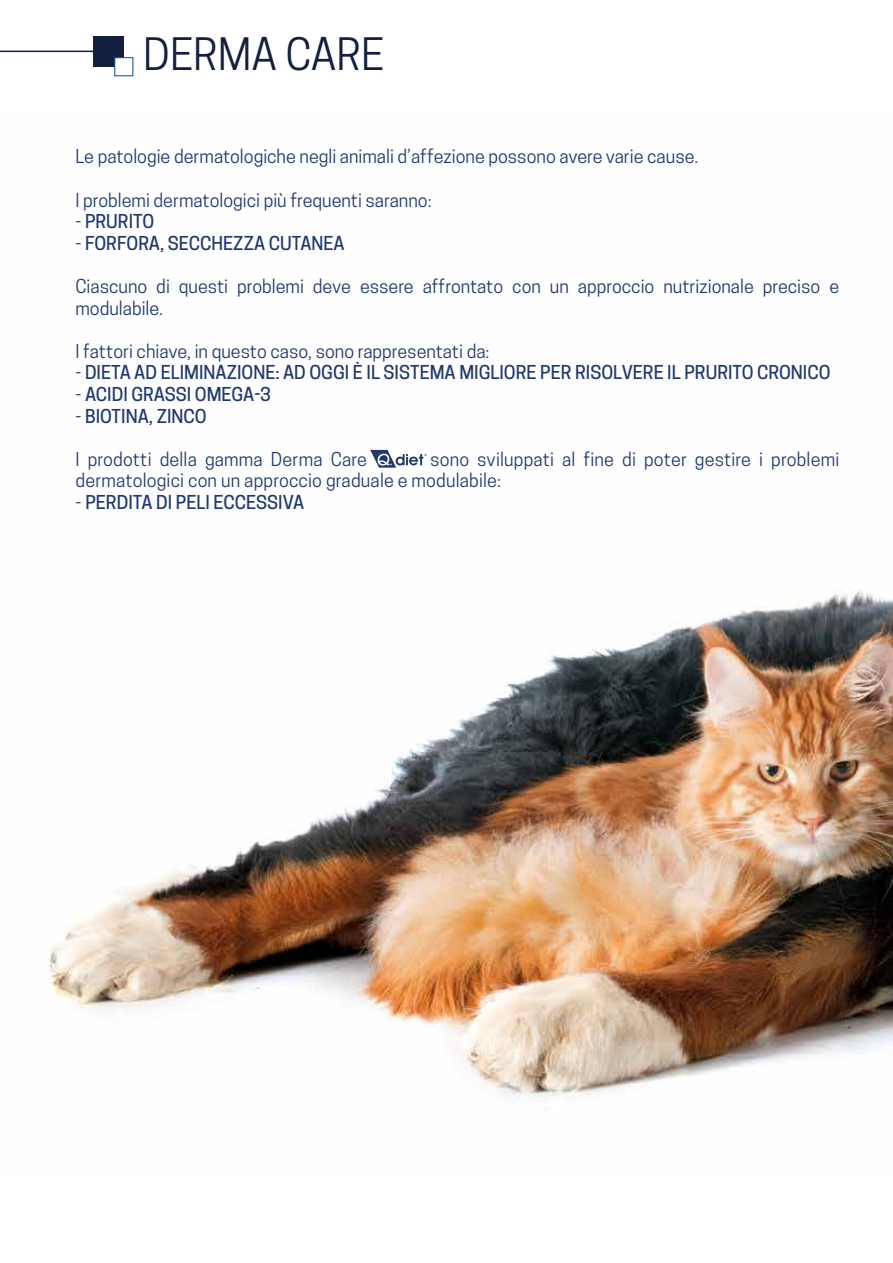
<style>
.page{position:relative;width:893px;height:1263px;background:#fff}
.page>*{position:absolute;margin:0;border:0;box-sizing:border-box;transform-origin:0 0}
.t1{font:42px "Cooper Hewitt";color:#131e41}
.t2{font:18px/21.6px "Cooper Hewitt";color:#213871}
.t3{font:500 18px "Cooper Hewitt";color:#213871}
.s1{font-weight:400}
</style>
<div class="page">
<hr style="left:0;top:51px;width:108px;height:1px;background:#131e41">
<div style="left:93px;top:36px;width:31px;height:31px;background:#131e41"></div>
<div style="left:114px;top:57px;width:19px;height:19px;background:#fff;border:1px solid #005086"></div>
<img style="left:38px;top:590px;width:855px;height:508px">
<svg style="left:370px;top:450px;width:57px;height:18px"></svg>
<h1 class="t1" style="left:143px;top:29px;width:242px">DERMA CARE</h1>
<p class="t2" style="left:75px;top:146px;width:624px">Le patologie dermatologiche negli animali d’affezione possono avere varie cause.</p>
<p class="t2" style="left:75px;top:189px;width:358px">I problemi dermatologici più frequenti saranno:</p>
<p class="t3" style="left:75px;top:211px;width:80px"><span class="s1">-</span> PRURITO</p>
<p class="t3" style="left:75px;top:232px;width:271px"><span class="s1">-</span> FORFORA, SECCHEZZA CUTANEA</p>
<p class="t2" style="left:75px;top:275px;width:765px">Ciascuno di questi problemi deve essere affrontato con un approccio nutrizionale preciso e modulabile.</p>
<p class="t2" style="left:75px;top:340px;width:415px">I fattori chiave, in questo caso, sono rappresentati da:</p>
<p class="t3" style="left:75px;top:362px;width:757px"><span class="s1">-</span> DIETA AD ELIMINAZIONE: AD OGGI È IL SISTEMA MIGLIORE PER RISOLVERE IL PRURITO CRONICO</p>
<p class="t3" style="left:75px;top:384px;width:197px"><span class="s1">-</span> ACIDI GRASSI OMEGA-3</p>
<p class="t3" style="left:75px;top:405px;width:133px"><span class="s1">-</span> BIOTINA, ZINCO</p>
<p class="t2" style="left:75px;top:448px;width:765px">I prodotti della gamma Derma Care Q.diet sono sviluppati al fine di poter gestire i problemi dermatologici con un approccio graduale e modulabile:</p>
<p class="t3" style="left:75px;top:492px;width:230px"><span class="s1">-</span> PERDITA DI PELI ECCESSIVA</p>
</div>
